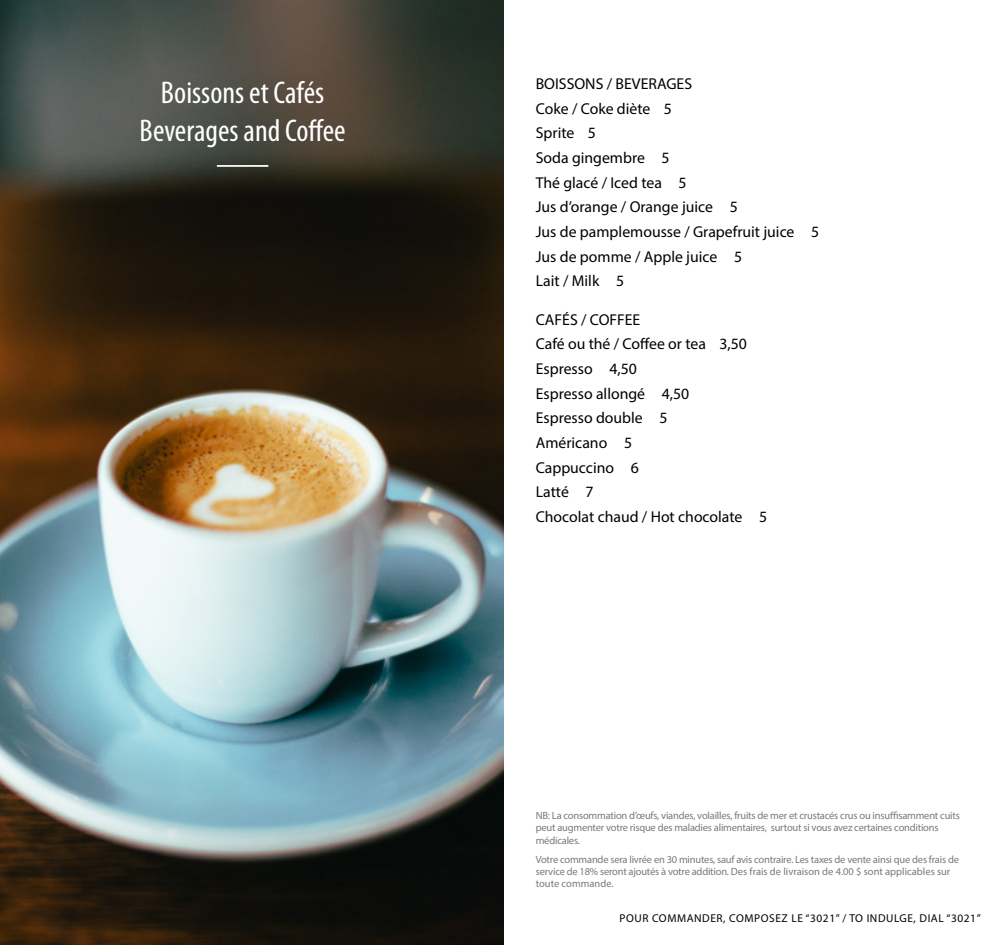
<style>
.page{position:relative;width:1008px;height:945px;background:#fff}
.page>*{position:absolute;margin:0;border:0;box-sizing:border-box;transform-origin:0 0}
.t1{font:condensed 31.5px/37.8px "Myriad Pro";color:#fff;text-align:center}
.t2{font:15.75px/24.7px "Myriad Pro";color:#000}
.t3{font:11.38px "Myriad Pro";letter-spacing:.05em;color:#000}
.t4{font:10.5px/12.2px "Myriad Pro";letter-spacing:-.02em;color:#757a7f}
</style>
<div class="page">
<img style="left:0;top:0;width:504px;height:945px">
<hr style="left:217px;top:165px;width:51px;height:2px;background:#fff">
<h1 class="t1" style="left:140px;top:74px;width:207px">Boissons et Cafés<br>Beverages and Coffee</h1>
<h2 class="t2" style="left:536px;top:71px;width:285px">BOISSONS / BEVERAGES<br>Coke / Coke diète 5<br>Sprite 5<br>Soda gingembre 5<br>Thé glacé / Iced tea 5<br>Jus d’orange / Orange juice 5<br>Jus de pamplemousse / Grapefruit juice 5<br>Jus de pomme / Apple juice 5<br>Lait / Milk 5</h2>
<h2 class="t2" style="left:536px;top:307px;width:233px">CAFÉS / COFFEE<br>Café ou thé / Coffee or tea 3,50<br>Espresso 4,50<br>Espresso allongé 4,50<br>Espresso double 5<br>Américano 5<br>Cappuccino 6<br>Latté 7<br>Chocolat chaud / Hot chocolate 5</h2>
<p class="t4" style="left:536px;top:809px;width:426px">NB: La consommation d’œufs, viandes, volailles, fruits de mer et crustacés crus ou insuffisamment cuits peut augmenter votre risque des maladies alimentaires, surtout si vous avez certaines conditions médicales.</p>
<p class="t4" style="left:536px;top:853px;width:425px">Votre commande sera livrée en 30 minutes, sauf avis contraire. Les taxes de vente ainsi que des frais de service de 18% seront ajoutés à votre addition. Des frais de livraison de 4.00 $ sont applicables sur toute commande.</p>
<p class="t3" style="left:619px;top:911px;width:363px">POUR COMMANDER, COMPOSEZ LE “3021” / TO INDULGE, DIAL “3021”</p>
</div>
